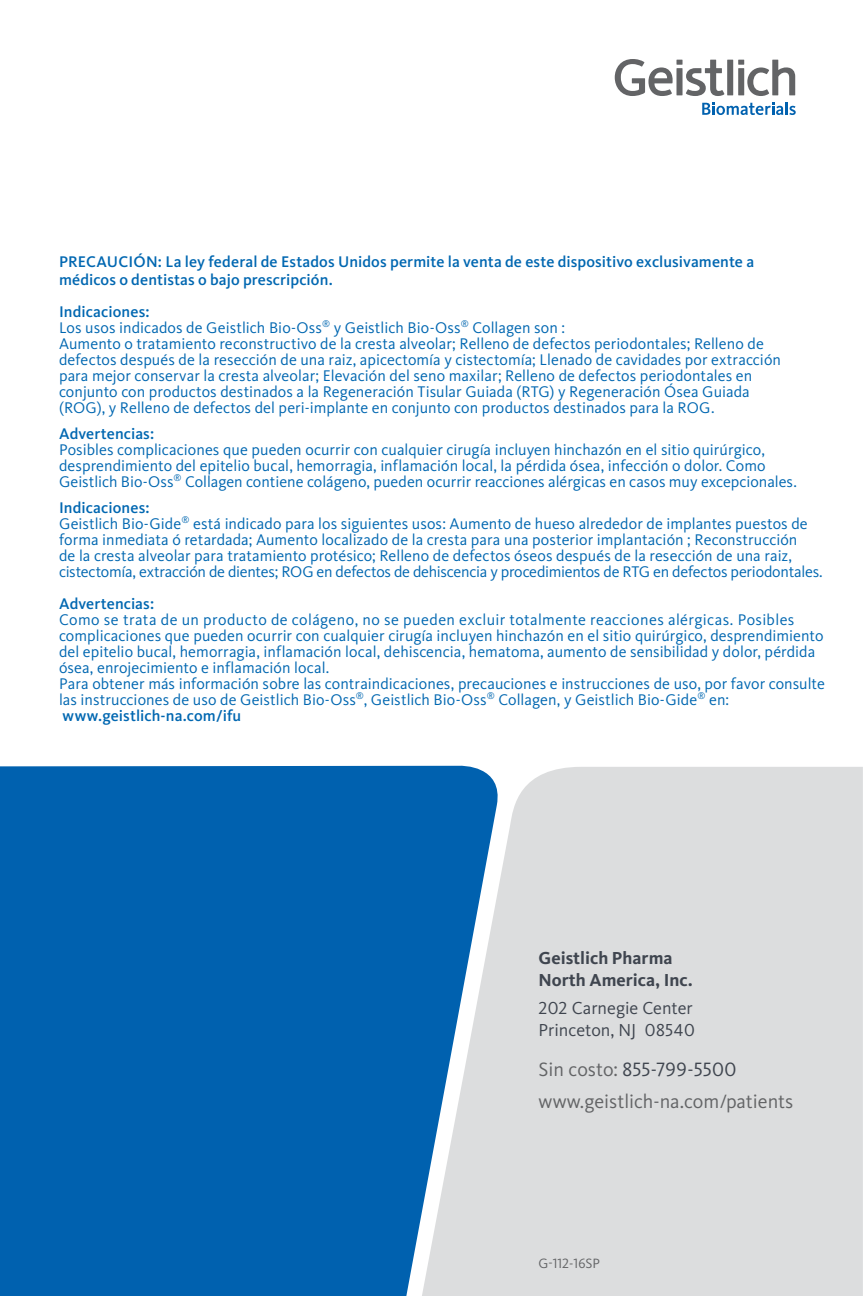
<style>
.page{position:relative;width:864px;height:1296px;background:#fff}
.page>*{position:absolute;margin:0;border:0;box-sizing:border-box;transform-origin:0 0}
.t1{font:20px/32px "Kievit OT";color:#636466}
.t2{font:18px/22px "Kievit OT";color:#3f454f}
.t3{font:700 18px/21.6px "Kievit OT";color:#3f454f}
.t4{font:16px/16px "Kievit OT";letter-spacing:.005em;color:#0067b1}
.t5{font:500 16px/18px "Kievit OT";letter-spacing:.005em;color:#0067b1}
.t6{font:14px "Kievit OT";color:#636466}
.s1{font-weight:500}
.s2{color:#3f454f}
</style>
<div class="page">
<div style="left:0;top:765px;width:471px;height:531px;background:#0061af"></div>
<svg style="left:420px;top:767px;width:443px;height:529px;background:#cbd4db"></svg>
<div style="left:727px;top:60px;width:6px;height:35px;background:#636466"></div>
<svg style="left:615px;top:59px;width:109px;height:37px"></svg>
<svg style="left:738px;top:60px;width:57px;height:36px"></svg>
<svg style="left:702px;top:103px;width:94px;height:12px"></svg>
<p class="t5" style="left:59px;top:252px;width:697px">PRECAUCIÓN: La ley federal de Estados Unidos permite la venta de este dispositivo exclusivamente a médicos o dentistas o bajo prescripción.</p>
<p class="t4" style="left:59px;top:303px;width:724px"><span class="s1">Indicaciones:<br></span>Los usos indicados de Geistlich Bio-Oss<sup>®</sup> y Geistlich Bio-Oss<sup>®</sup> Collagen son :<br>Aumento o tratamiento reconstructivo de la cresta alveolar; Relleno de defectos periodontales; Relleno de defectos después de la resección de una raiz, apicectomía y cistectomía; Llenado de cavidades por extracción para mejor conservar la cresta alveolar; Elevación del seno maxilar; Relleno de defectos periodontales en conjunto con productos destinados a la Regeneración Tisular Guiada (RTG) y Regeneración Ósea Guiada (ROG), y Relleno de defectos del peri-implante en conjunto con productos destinados para la ROG.</p>
<p class="t5" style="left:59px;top:424px;width:97px">Advertencias:</p>
<p class="t4" style="left:59px;top:441px;width:739px">Posibles complicaciones que pueden ocurrir con cualquier cirugía incluyen hinchazón en el sitio quirúrgico, desprendimiento del epitelio bucal, hemorragia, inflamación local, la pérdida ósea, infección o dolor. Como<br>Geistlich Bio-Oss<sup>®</sup> Collagen contiene colágeno, pueden ocurrir reacciones alérgicas en casos muy excepcionales.</p>
<p class="t4" style="left:59px;top:499px;width:765px"><span class="s1">Indicaciones:<br></span>Geistlich Bio-Gide<sup>®</sup> está indicado para los siguientes usos: Aumento de hueso alrededor de implantes puestos de forma inmediata ó retardada; Aumento localizado de la cresta para una posterior implantación ; Reconstrucción<br>de la cresta alveolar para tratamiento protésico; Relleno de defectos óseos después de la resección de una raiz, cistectomía, extracción de dientes; ROG en defectos de dehiscencia y procedimientos de RTG en defectos periodontales.</p>
<p class="t5" style="left:59px;top:594px;width:97px">Advertencias:</p>
<p class="t4" style="left:59px;top:611px;width:767px">Como se trata de un producto de colágeno, no se pueden excluir totalmente reacciones alérgicas. Posibles complicaciones que pueden ocurrir con cualquier cirugía incluyen hinchazón en el sitio quirúrgico, desprendimiento del epitelio bucal, hemorragia, inflamación local, dehiscencia, hematoma, aumento de sensibilidad y dolor, pérdida ósea, enrojecimiento e inflamación local.<br>Para obtener más información sobre las contraindicaciones, precauciones e instrucciones de uso, por favor consulte las instrucciones de uso de Geistlich Bio-Oss<sup>®</sup>, Geistlich Bio-Oss<sup>®</sup> Collagen, y Geistlich Bio-Gide<sup>®</sup> en: <span class="s1">www.geistlich-na.com/ifu</span></p>
<p class="t3" style="left:539px;top:947px;width:156px">Geistlich Pharma<br>North America, Inc.</p>
<p class="t2" style="left:539px;top:996px;width:158px">202 Carnegie Center<br>Princeton, NJ 08540</p>
<p class="t1" style="left:539px;top:1053px;width:256px">Sin costo: <span class="s2">855-799-5500 </span>www.geistlich-na.com/patients</p>
<p class="t6" style="left:539px;top:1255px;width:63px">G-112-16SP</p>
</div>
